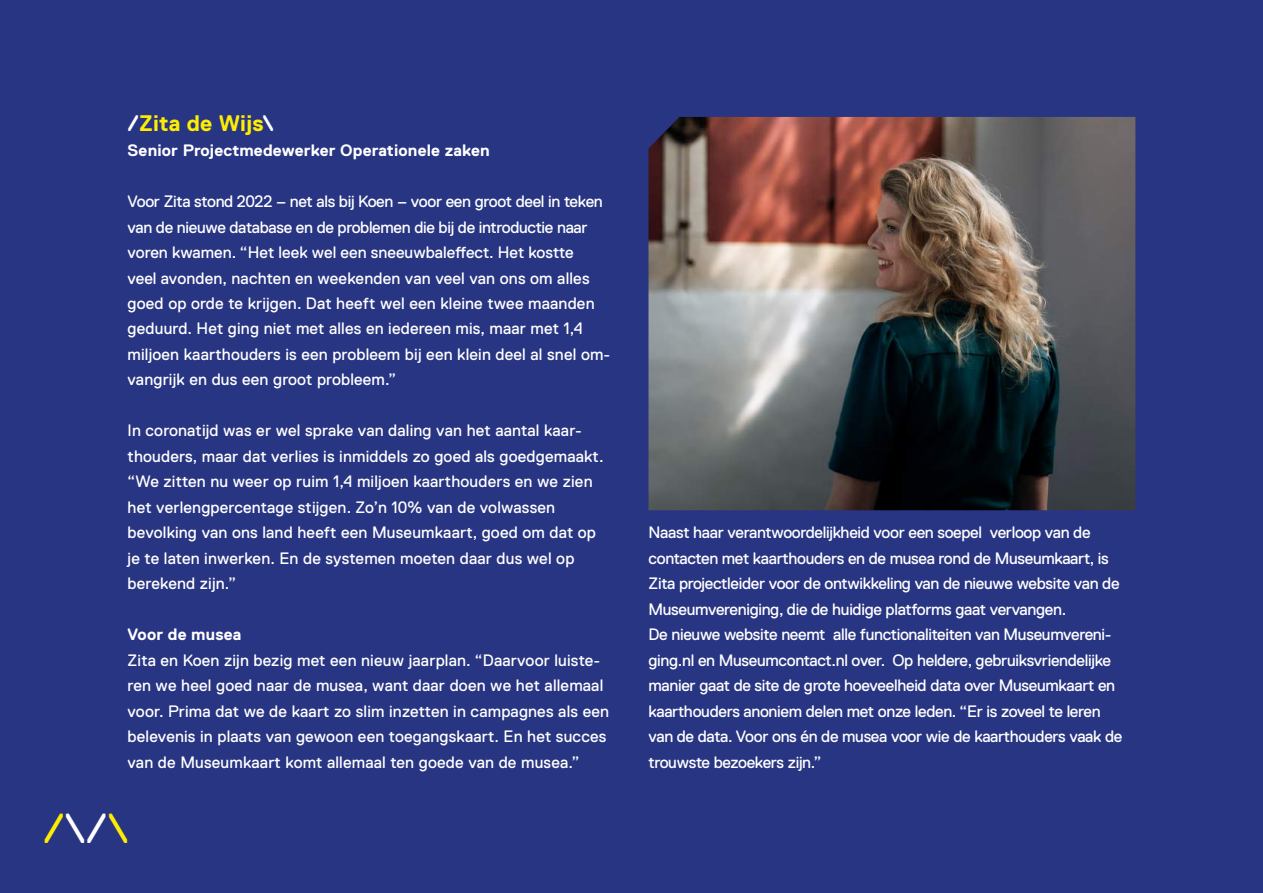
<style>
.page{position:relative;width:1263px;height:893px;background:#283583}
.page>*{position:absolute;margin:0;border:0;box-sizing:border-box;transform-origin:0 0}
.t1{font:42px "Replica Std";color:#ffed00}
.t2{font:700 22.5px "Replica Std";letter-spacing:.01em;color:#ffed00}
.t3{font:16.5px/25.5px "Replica Std";color:#fff}
.t4{font:16.5px/25.5px "Replica Std";letter-spacing:-.02em;color:#fff}
.t5{font:700 16.5px "Replica Std";letter-spacing:.01em;color:#fff}
.s1{color:#fff}
</style>
<div class="page">
<img style="left:648px;top:117px;width:487px;height:393px">
<h2 class="t2" style="left:128px;top:110px;width:148px"><span class="s1">/</span>Zita de Wijs<span class="s1">\</span></h2>
<p class="t5" style="left:128px;top:141px;width:364px">Senior Projectmedewerker Operationele zaken</p>
<p class="t3" style="left:128px;top:189px;width:484px">Voor Zita stond 2022 – net als bij Koen – voor een groot deel in teken van de nieuwe database en de problemen die bij de introductie naar voren kwamen. “Het leek wel een sneeuwbaleffect. Het kostte<br>veel avonden, nachten en weekenden van veel van ons om alles goed op orde te krijgen. Dat heeft wel een kleine twee maanden geduurd. Het ging niet met alles en iedereen mis, maar met 1,4 miljoen kaarthouders is een probleem bij een klein deel al snel om&shy;vangrijk en dus een groot probleem.”</p>
<p class="t3" style="left:128px;top:418px;width:478px">In coronatijd was er wel sprake van daling van het aantal kaar&shy;thouders, maar dat verlies is inmiddels zo goed als goedgemaakt. “We zitten nu weer op ruim 1,4 miljoen kaarthouders en we zien het verlengpercentage stijgen. Zo’n 10% van de volwassen bevolking van ons land heeft een Museumkaart, goed om dat op je te laten inwerken. En de systemen moeten daar dus wel op berekend zijn.”</p>
<p class="t5" style="left:128px;top:626px;width:115px">Voor de musea</p>
<p class="t3" style="left:128px;top:648px;width:483px">Zita en Koen zijn bezig met een nieuw jaarplan. “Daarvoor luiste&shy;ren we heel goed naar de musea, want daar doen we het allemaal voor. Prima dat we de kaart zo slim inzetten in campagnes als een belevenis in plaats van gewoon een toegangskaart. En het succes van de Museumkaart komt allemaal ten goede van de musea.”</p>
<h1 class="t1" style="left:43px;top:806px;width:87px">/<span class="s1">\/</span>\</h1>
<p class="t4" style="left:648px;top:520px;width:475px">Naast haar verantwoordelijkheid voor een soepel verloop van de contacten met kaarthouders en de musea rond de Museumkaart, is Zita projectleider voor de ontwikkeling van de nieuwe website van de Museumvereniging, die de huidige platforms gaat vervangen.<br>De nieuwe website neemt alle functionaliteiten van Museumvereni&shy;ging.nl en Museumcontact.nl over. Op heldere, gebruiksvriendelijke manier gaat de site de grote hoeveelheid data over Museumkaart en kaarthouders anoniem delen met onze leden. “Er is zoveel te leren van de data. Voor ons én de musea voor wie de kaarthouders vaak de trouwste bezoekers zijn.”</p>
</div>
